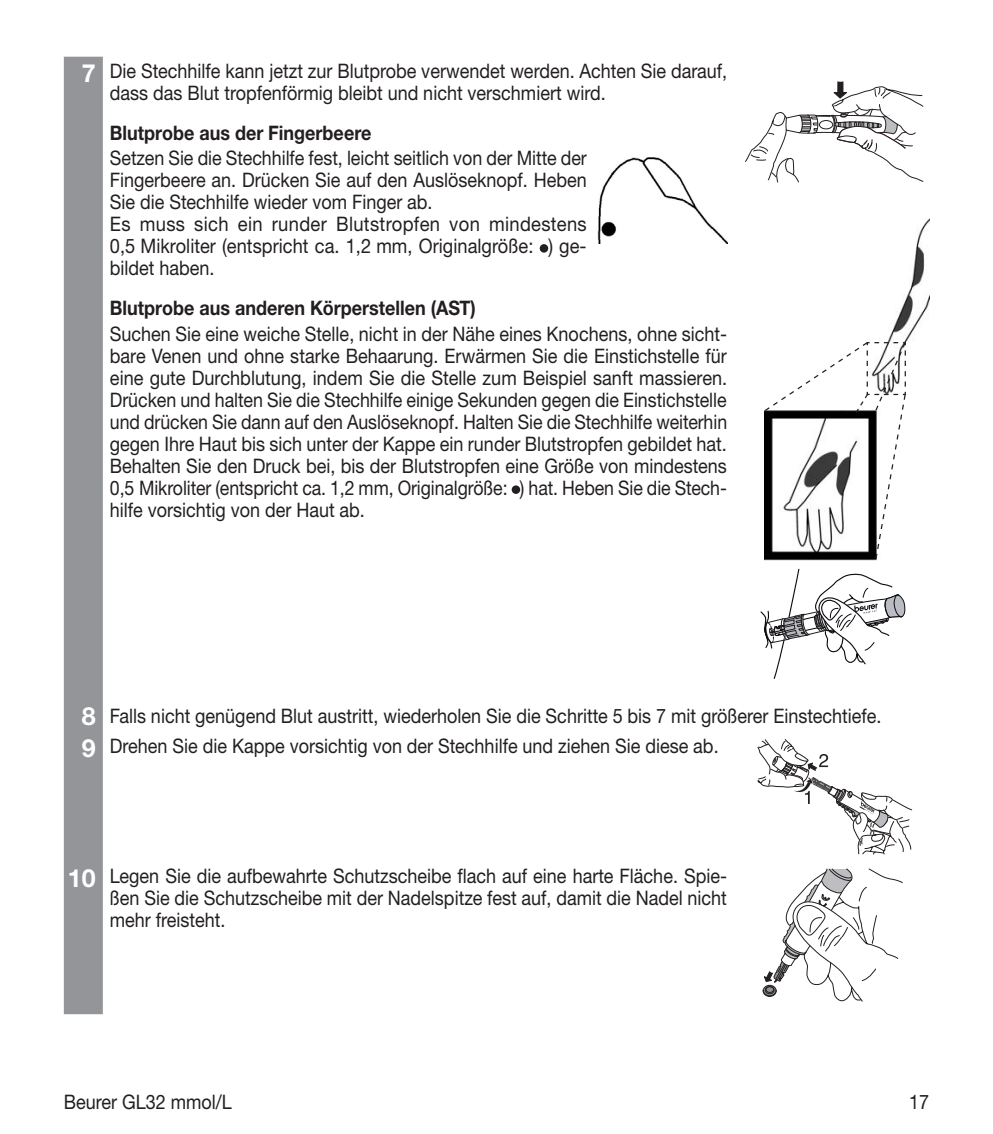
<style>
.page{position:relative;width:993px;height:1134px;background:#fff}
.page>*{position:absolute;margin:0;border:0;box-sizing:border-box;transform-origin:0 0}
.t1{font:20px/22px "Helvetica Neue LTW1 G";color:#231f20;scale:.9 1}
.t2{font:20px/22px "Helvetica Neue LTW1 G";color:#231f20;scale:.89 1}
.t3{font:700 20px "Helvetica Neue LTW1 G";color:#231f20;scale:.9 1}
.s1{font-weight:700;font-size:25px;color:#fff}
</style>
<div class="page">
<div style="left:64px;top:57px;width:39px;height:957px;background:#939598"></div>
<svg style="left:539px;top:244px;width:9px;height:9px"></svg>
<div style="left:511px;top:485px;width:9px;height:9px;background:#231f20;border-radius:50%"></div>
<svg style="left:837px;top:82px;width:5px;height:4px"></svg>
<svg style="left:745px;top:86px;width:178px;height:97px"></svg>
<svg style="left:757px;top:739px;width:155px;height:115px"></svg>
<svg style="left:762px;top:869px;width:140px;height:132px"></svg>
<img style="left:597px;top:157px;width:129px;height:87px">
<svg style="left:760px;top:569px;width:146px;height:110px"></svg>
<img style="left:888px;top:220px;width:40px;height:122px">
<svg style="left:764px;top:341px;width:142px;height:219px"></svg>
<p class="t1" style="left:110px;top:60px;width:687px;text-indent:-28px"><span class="s1">7</span> Die Stechhilfe kann jetzt zur Blutprobe verwendet werden. Achten Sie darauf, dass das Blut tropfenförmig bleibt und nicht verschmiert wird.</p>
<p class="t3" style="left:110px;top:120px;width:292px">Blutprobe aus der Fingerbeere</p>
<p class="t2" style="left:110px;top:147px;width:537px">Setzen Sie die Stechhilfe fest, leicht seitlich von der Mitte der Fingerbeere an. Drücken Sie auf den Auslöseknopf. Heben Sie die Stechhilfe wieder vom Finger ab.<br>Es muss sich ein runder Blutstropfen von mindestens 0,5 Mikroliter (entspricht ca. 1,2 mm, Originalgröße: ) ge&shy;bildet haben.</p>
<p class="t3" style="left:110px;top:296px;width:408px">Blutprobe aus anderen Körperstellen (AST)</p>
<p class="t1" style="left:110px;top:322px;width:687px;text-align:justify">Suchen Sie eine weiche Stelle, nicht in der Nähe eines Knochens, ohne sicht&shy;bare Venen und ohne starke Behaarung. Erwärmen Sie die Einstichstelle für eine gute Durchblutung, indem Sie die Stelle zum Beispiel sanft massieren.<br>Drücken und halten Sie die Stechhilfe einige Sekunden gegen die Einstichstelle und drücken Sie dann auf den Auslöseknopf. Halten Sie die Stechhilfe weiterhin gegen Ihre Haut bis sich unter der Kappe ein runder Blutstropfen gebildet hat.<br>Behalten Sie den Druck bei, bis der Blutstropfen eine Größe von mindestens 0,5 Mikroliter (entspricht ca. 1,2 mm, Originalgröße: ) hat. Heben Sie die Stech&shy;hilfe vorsichtig von der Haut ab.</p>
<p class="t1" style="left:82px;top:701px;width:889px;line-height:30.2px"><span class="s1">8</span> Falls nicht genügend Blut austritt, wiederholen Sie die Schritte 5 bis 7 mit größerer Einstechtiefe.<br><span class="s1">9</span> Drehen Sie die Kappe vorsichtig von der Stechhilfe und ziehen Sie diese ab.</p>
<p class="t1" style="left:110px;top:865px;width:687px;text-align:justify;text-indent:-42px"><span class="s1">10</span> Legen Sie die aufbewahrte Schutzscheibe flach auf eine harte Fläche. Spie&shy;ßen Sie die Schutzscheibe mit der Nadelspitze fest auf, damit die Nadel nicht mehr freisteht.</p>
<p class="t1" style="left:64px;top:1091px;width:188px">Beurer GL32 mmol/L</p>
<p class="t1" style="left:908px;top:1091px;width:24px">17</p>
</div>
